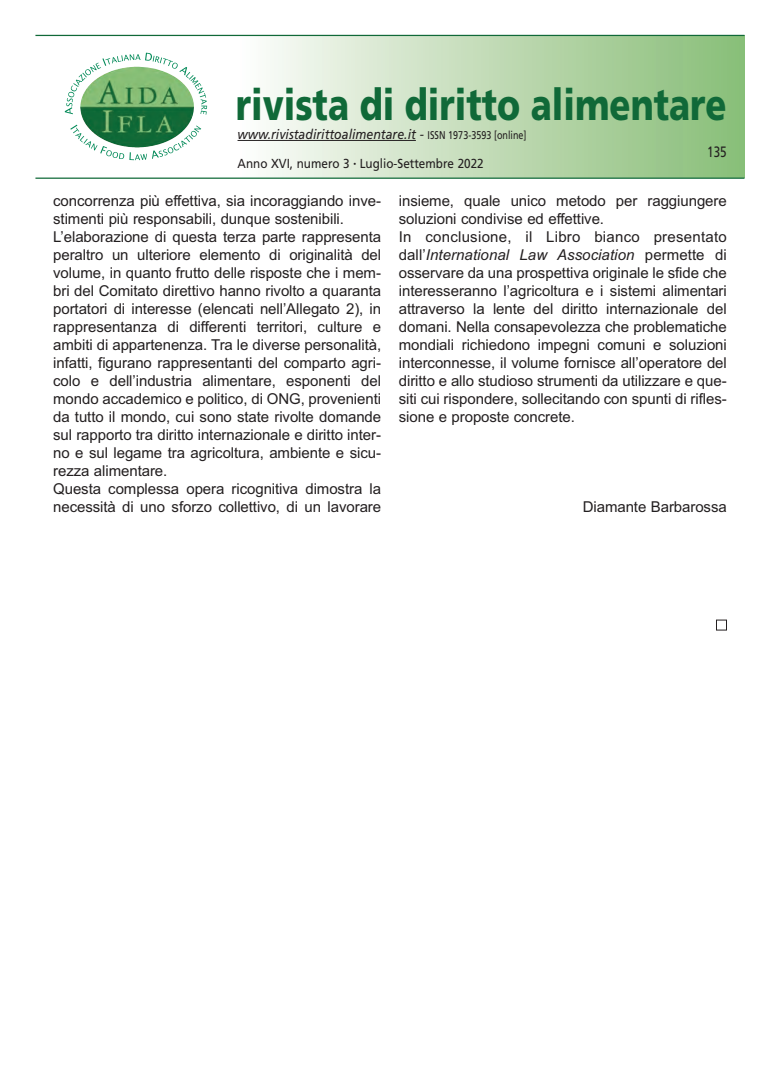
<style>
.page{position:relative;width:780px;height:1088px;background:#fff}
.page>*{position:absolute;margin:0;border:0;box-sizing:border-box;transform-origin:0 0}
.t1{font:900 43.75px "Frutiger";color:#106938;scale:.79 1}
.t2{font:15px/18px "Arial";letter-spacing:-.005em;color:#231f20}
.t3{font:15px "Frutiger";color:#231f20;scale:.78 1}
.t4{font:italic 13.75px "Frutiger";color:#231f20;scale:.9 1}
.t5{font:13px "Frutiger";color:#231f20;scale:.9 1}
.s1{font-style:normal;font-size:11.25px}
.s2{font-style:italic}
</style>
<div class="page">
<div style="left:237px;top:35px;width:507px;height:142px;background:linear-gradient(to right,#fdfcfa,#87bc76)"></div>
<hr style="left:35px;top:35px;width:709px;height:1px;background:#106938">
<hr style="left:35px;top:178px;width:709px;height:1px;background:#106938">
<hr style="left:237px;top:140px;width:179px;height:1px;background:#231f20">
<div style="left:716px;top:620px;width:10px;height:10px;border:1px solid #231f20"></div>
<svg style="left:70px;top:125px;width:131px;height:35px"></svg>
<svg style="left:65px;top:53px;width:142px;height:62px"></svg>
<h1 class="t1" style="left:236px;top:87px;width:623px">rivista di diritto alimentare</h1>
<p class="t4" style="left:237px;top:129px;width:322px">www.rivistadirittoalimentare.it - <span class="s1">ISSN 1973-3593 [online]</span></p>
<p class="t5" style="left:237px;top:158px;width:275px">Anno XVI, numero 3 <sup>•</sup> Luglio-Settembre 2022</p>
<p class="t3" style="left:707px;top:145px;width:27px">135</p>
<p class="t2" style="left:53px;top:192px;width:329px">concorrenza più effettiva, sia incoraggiando inve&shy;stimenti più responsabili, dunque sostenibili.<br>L’elaborazione di questa terza parte rappresenta peraltro un ulteriore elemento di originalità del volume, in quanto frutto delle risposte che i mem&shy;bri del Comitato direttivo hanno rivolto a quaranta portatori di interesse (elencati nell’Allegato 2), in rappresentanza di differenti territori, culture e ambiti di appartenenza. Tra le diverse personalità, infatti, figurano rappresentanti del comparto agri&shy;colo e dell’industria alimentare, esponenti del mondo accademico e politico, di OnG, provenienti da tutto il mondo, cui sono state rivolte domande sul rapporto tra diritto internazionale e diritto inter&shy;no e sul legame tra agricoltura, ambiente e sicu&shy;rezza alimentare.<br>Questa complessa opera ricognitiva dimostra la necessità di uno sforzo collettivo, di un lavorare</p>
<p class="t2" style="left:399px;top:192px;width:329px">insieme, quale unico metodo per raggiungere soluzioni condivise ed effettive.<br>In conclusione, il Libro bianco presentato dall’<span class="s2">International Law Association</span> permette di osservare da una prospettiva originale le sfide che interesseranno l’agricoltura e i sistemi alimentari attraverso la lente del diritto internazionale del domani. nella consapevolezza che problematiche mondiali richiedono impegni comuni e soluzioni interconnesse, il volume fornisce all’operatore del diritto e allo studioso strumenti da utilizzare e que&shy;siti cui rispondere, sollecitando con spunti di rifles&shy;sione e proposte concrete.</p>
<p class="t2" style="left:582px;top:498px;width:145px">Diamante Barbarossa</p>
</div>
